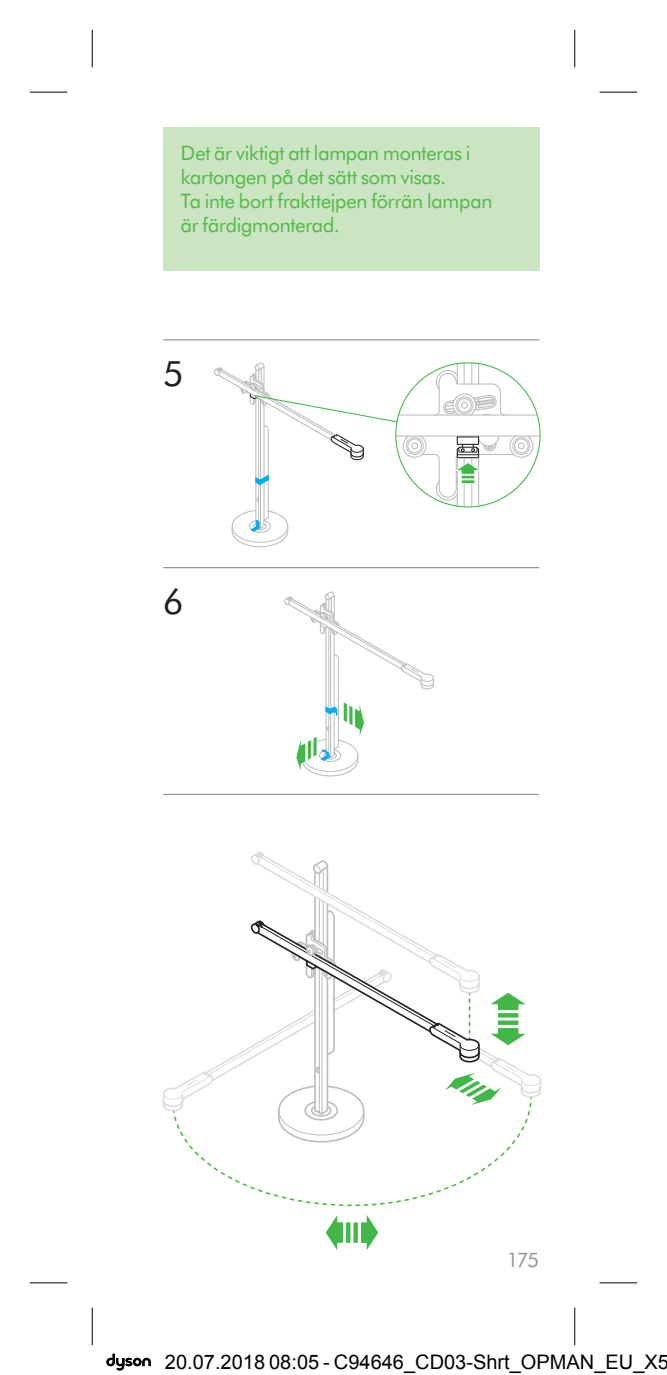
<style>
.page{position:relative;width:667px;height:1375px;background:#fff}
.page>*{position:absolute;margin:0;border:0;box-sizing:border-box;transform-origin:0 0}
.t1{font:35px "Futura B Tfor Dyson";color:#231f20}
.t2{font:20px/24px "Futura B Tfor Dyson";letter-spacing:-.005em;color:#51b948}
.t3{font:20px "Arial";color:#000}
.t4{font:20px "Futura B Tfor Dyson";color:#939598}
</style>
<div class="page">
<hr style="left:163px;top:339px;width:376px;height:1px;background:#939598">
<hr style="left:163px;top:567px;width:376px;height:1px;background:#939598">
<hr style="left:163px;top:794px;width:376px;height:1px;background:#939598">
<hr style="left:395px;top:414px;width:144px;height:2px;background:#bcbdc0">
<hr style="left:395px;top:435px;width:144px;height:2px;background:#bcbdc0">
<svg style="left:214px;top:362px;width:319px;height:186px"></svg>
<svg style="left:284px;top:592px;width:150px;height:185px"></svg>
<svg style="left:189px;top:1143px;width:325px;height:64px"></svg>
<svg style="left:325px;top:1215px;width:18px;height:35px"></svg>
<svg style="left:346px;top:1222px;width:4px;height:21px"></svg>
<svg style="left:360px;top:1215px;width:18px;height:35px"></svg>
<svg style="left:353px;top:1222px;width:4px;height:21px"></svg>
<svg style="left:162px;top:851px;width:379px;height:292px"></svg>
<div style="left:163px;top:128px;width:376px;height:143px;background:#cbe4c1"></div>
<svg style="left:575px;top:30px;width:1px;height:37px"></svg>
<svg style="left:575px;top:1307px;width:1px;height:38px"></svg>
<hr style="left:30px;top:92px;width:37px;height:1px;background:#000">
<hr style="left:599px;top:92px;width:37px;height:1px;background:#000">
<hr style="left:30px;top:1282px;width:37px;height:1px;background:#000">
<hr style="left:599px;top:1282px;width:37px;height:1px;background:#000">
<hr style="left:92px;top:30px;width:1px;height:37px;background:#000">
<hr style="left:92px;top:1307px;width:1px;height:38px;background:#000">
<hr style="left:574px;top:30px;width:1px;height:37px;background:#000">
<hr style="left:574px;top:1307px;width:1px;height:38px;background:#000">
<svg style="left:106px;top:1354px;width:45px;height:16px"></svg>
<p class="t2" style="left:181px;top:140px;width:312px">Det är viktigt att lampan monteras i kartongen på det sätt som visas.<br>Ta inte bort frakttejpen förrän lampan är färdigmonterad.</p>
<h1 class="t1" style="left:163px;top:350px;width:22px">5</h1>
<h1 class="t1" style="left:163px;top:577px;width:22px">6</h1>
<p class="t4" style="left:506px;top:1246px;width:34px">175</p>
<p class="t3" style="left:165px;top:1351px;width:505px">20.07.2018 08:05 - C94646_CD03-Shrt_OPMAN_EU_X5</p>
</div>
